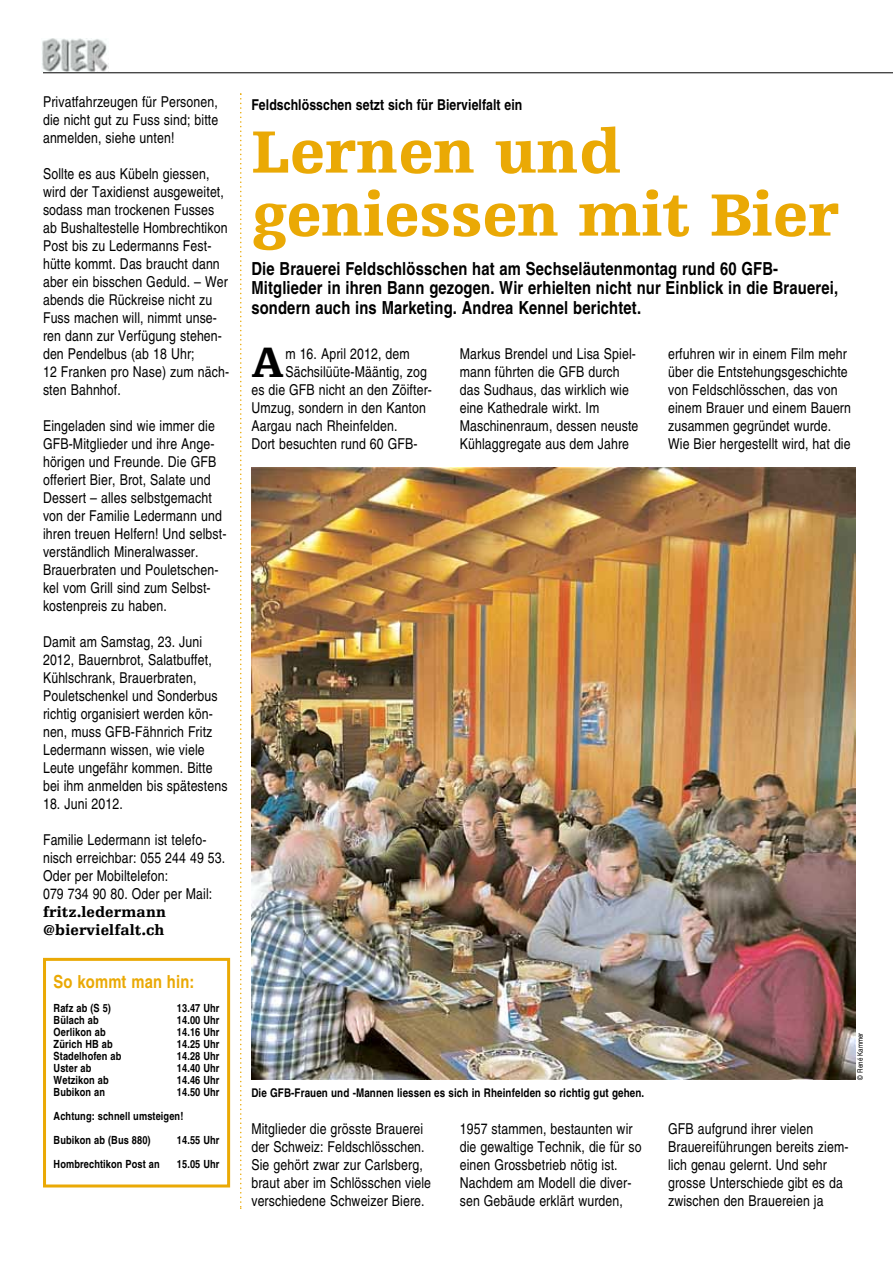
<style>
.page{position:relative;width:893px;height:1263px;background:#fff}
.page>*{position:absolute;margin:0;border:0;box-sizing:border-box;transform-origin:0 0}
.t1{font:900 63px/63px "Egyptienne F";color:#eaa905}
.t2{font:900 45px "Egyptienne F";color:#000}
.t3{font:700 condensed 18px/19.5px "Helvetica";letter-spacing:.01em;color:#000}
.t4{font:700 condensed 18px "Helvetica";letter-spacing:.01em;color:#eaa905}
.t5{font:condensed 15px/18px "Helvetica";letter-spacing:.01em;color:#000}
.t6{font:700 condensed 15px "Helvetica";letter-spacing:.005em;color:#000}
.t7{font:900 15px/18px "Egyptienne F";letter-spacing:.01em;color:#000}
.t8{font:700 condensed 12px "Helvetica";letter-spacing:.01em;color:#000}
.t9{font:700 condensed 11.25px/24px "Helvetica";letter-spacing:.01em;color:#000}
.t10{font:condensed 7.5px "Helvetica";letter-spacing:.01em;color:#000}
</style>
<div class="page">
<img style="left:42px;top:38px;width:67px;height:33px">
<hr style="left:43px;top:73px;width:850px;height:1px;background:#000">
<img style="left:251px;top:467px;width:604px;height:612px">
<div style="left:43px;top:958px;width:187px;height:229px;border:3px solid #eaa905"></div>
<svg style="left:240px;top:93px;width:1px;height:1116px"></svg>
<p class="t5" style="left:43px;top:93px;width:177px;text-align:justify">Privatfahrzeugen für Personen, die nicht gut zu Fuss sind; bitte anmelden, siehe unten!</p>
<p class="t5" style="left:43px;top:165px;width:188px">Sollte es aus Kübeln giessen, wird der Taxidienst ausgeweitet, sodass man trockenen Fusses ab Bushaltestelle Hombrechtikon<br>Post bis zu Ledermanns Fest&shy;hütte kommt. Das braucht dann aber ein bisschen Geduld. – Wer abends die Rückreise nicht zu<br>Fuss machen will, nimmt unse&shy;ren dann zur Verfügung stehen&shy;den Pendelbus (ab 18 Uhr;<br>12 Franken pro Nase) zum näch&shy;sten Bahnhof.</p>
<p class="t5" style="left:43px;top:417px;width:185px">Eingeladen sind wie immer die<br>GFB-Mitglieder und ihre Ange&shy;hörigen und Freunde. Die GFB offeriert Bier, Brot, Salate und<br>Dessert – alles selbstgemacht von der Familie Ledermann und ihren treuen Helfern! Und selbst&shy;verständlich Mineralwasser.<br>Brauerbraten und Pouletschen&shy;kel vom Grill sind zum Selbst&shy;kostenpreis zu haben.</p>
<p class="t5" style="left:43px;top:633px;width:186px">Damit am Samstag, 23. Juni<br>2012, Bauernbrot, Salatbuffet,<br>Kühlschrank, Brauerbraten,<br>Pouletschenkel und Sonderbus richtig organisiert werden kön&shy;nen, muss GFB-Fähnrich Fritz<br>Ledermann wissen, wie viele<br>Leute ungefähr kommen. Bitte bei ihm anmelden bis spätestens</p>
<p class="t5" style="left:43px;top:795px;width:81px">18. Juni 2012.</p>
<p class="t5" style="left:43px;top:831px;width:184px">Familie Ledermann ist telefo&shy;nisch erreichbar: 055 244 49 53.<br>Oder per Mobiltelefon:<br>079 734 90 80. Oder per Mail:</p>
<p class="t7" style="left:43px;top:904px;width:125px">fritz.ledermann @biervielfalt.ch</p>
<p class="t4" style="left:54px;top:970px;width:142px">So kommt man hin:</p>
<p class="t9" style="left:54px;top:995px;width:59px">Rafz ab (S 5)</p>
<p class="t9" style="left:177px;top:995px;width:44px">13.47 Uhr</p>
<p class="t9" style="left:54px;top:1007px;width:47px">Bülach ab</p>
<p class="t9" style="left:177px;top:1007px;width:44px">14.00 Uhr</p>
<p class="t9" style="left:54px;top:1019px;width:54px">Oerlikon ab</p>
<p class="t9" style="left:177px;top:1019px;width:44px">14.16 Uhr</p>
<p class="t9" style="left:54px;top:1031px;width:61px">Zürich HB ab</p>
<p class="t9" style="left:177px;top:1031px;width:44px">14.25 Uhr</p>
<p class="t9" style="left:54px;top:1043px;width:69px">Stadelhofen ab</p>
<p class="t9" style="left:177px;top:1043px;width:44px">14.28 Uhr</p>
<p class="t9" style="left:54px;top:1055px;width:39px">Uster ab</p>
<p class="t9" style="left:177px;top:1055px;width:44px">14.40 Uhr</p>
<p class="t9" style="left:54px;top:1067px;width:57px">Wetzikon ab</p>
<p class="t9" style="left:177px;top:1067px;width:44px">14.46 Uhr</p>
<p class="t9" style="left:54px;top:1079px;width:53px">Bubikon an</p>
<p class="t9" style="left:54px;top:1079px;width:167px;text-indent:123px">14.50 Uhr<br>Achtung: schnell umsteigen!<br>Bubikon ab (Bus 880)</p>
<p class="t9" style="left:177px;top:1127px;width:44px">14.55 Uhr</p>
<p class="t9" style="left:54px;top:1151px;width:108px">Hombrechtikon Post an</p>
<p class="t9" style="left:177px;top:1151px;width:44px">15.05 Uhr</p>
<p class="t6" style="left:251px;top:95px;width:273px">Feldschlösschen setzt sich für Biervielfalt ein</p>
<h1 class="t1" style="left:251px;top:121px;width:589px">Lernen und geniessen mit Bier</h1>
<p class="t3" style="left:251px;top:258px;width:588px">Die Brauerei Feldschlösschen hat am Sechseläutenmontag rund 60 GFB-<br>Mitglieder in ihren Bann gezogen. Wir erhielten nicht nur Einblick in die Brauerei, sondern auch ins Marketing. Andrea Kennel berichtet.</p>
<h2 class="t2" style="left:251px;top:338px;width:34px">A</h2>
<p class="t5" style="left:285px;top:345px;width:126px">m 16. April 2012, dem</p>
<p class="t5" style="left:285px;top:363px;width:143px">Sächsilüüte-Määntig, zog</p>
<p class="t5" style="left:251px;top:381px;width:182px">es die GFB nicht an den Zöifter-</p>
<p class="t5" style="left:251px;top:399px;width:176px">Umzug, sondern in den Kanton</p>
<p class="t5" style="left:251px;top:417px;width:148px">Aargau nach Rheinfelden.</p>
<p class="t5" style="left:251px;top:435px;width:168px">Dort besuchten rund 60 GFB-</p>
<p class="t5" style="left:460px;top:345px;width:180px">Markus Brendel und Lisa Spiel&shy;mann führten die GFB durch das Sudhaus, das wirklich wie eine Kathedrale wirkt. Im<br>Maschinenraum, dessen neuste<br>Kühlaggregate aus dem Jahre</p>
<p class="t5" style="left:668px;top:345px;width:184px">erfuhren wir in einem Film mehr über die Entstehungsgeschichte von Feldschlösschen, das von einem Brauer und einem Bauern zusammen gegründet wurde.<br>Wie Bier hergestellt wird, hat die</p>
<p class="t8" style="left:251px;top:1086px;width:394px">Die GFB-Frauen und -Mannen liessen es sich in Rheinfelden so richtig gut gehen.</p>
<p class="t5" style="left:251px;top:1119px;width:181px">Mitglieder die grösste Brauerei der Schweiz: Feldschlösschen.<br>Sie gehört zwar zur Carlsberg, braut aber im Schlösschen viele verschiedene Schweizer Biere.</p>
<p class="t5" style="left:460px;top:1119px;width:183px">1957 stammen, bestaunten wir die gewaltige Technik, die für so einen Grossbetrieb nötig ist.<br>Nachdem am Modell die diver&shy;sen Gebäude erklärt wurden,</p>
<p class="t10" style="left:856px;top:1079px;width:49px;rotate:-90deg">© René Kammer</p>
<p class="t5" style="left:668px;top:1119px;width:182px">GFB aufgrund ihrer vielen<br>Brauereiführungen bereits ziem&shy;lich genau gelernt. Und sehr grosse Unterschiede gibt es da zwischen den Brauereien ja</p>
</div>
